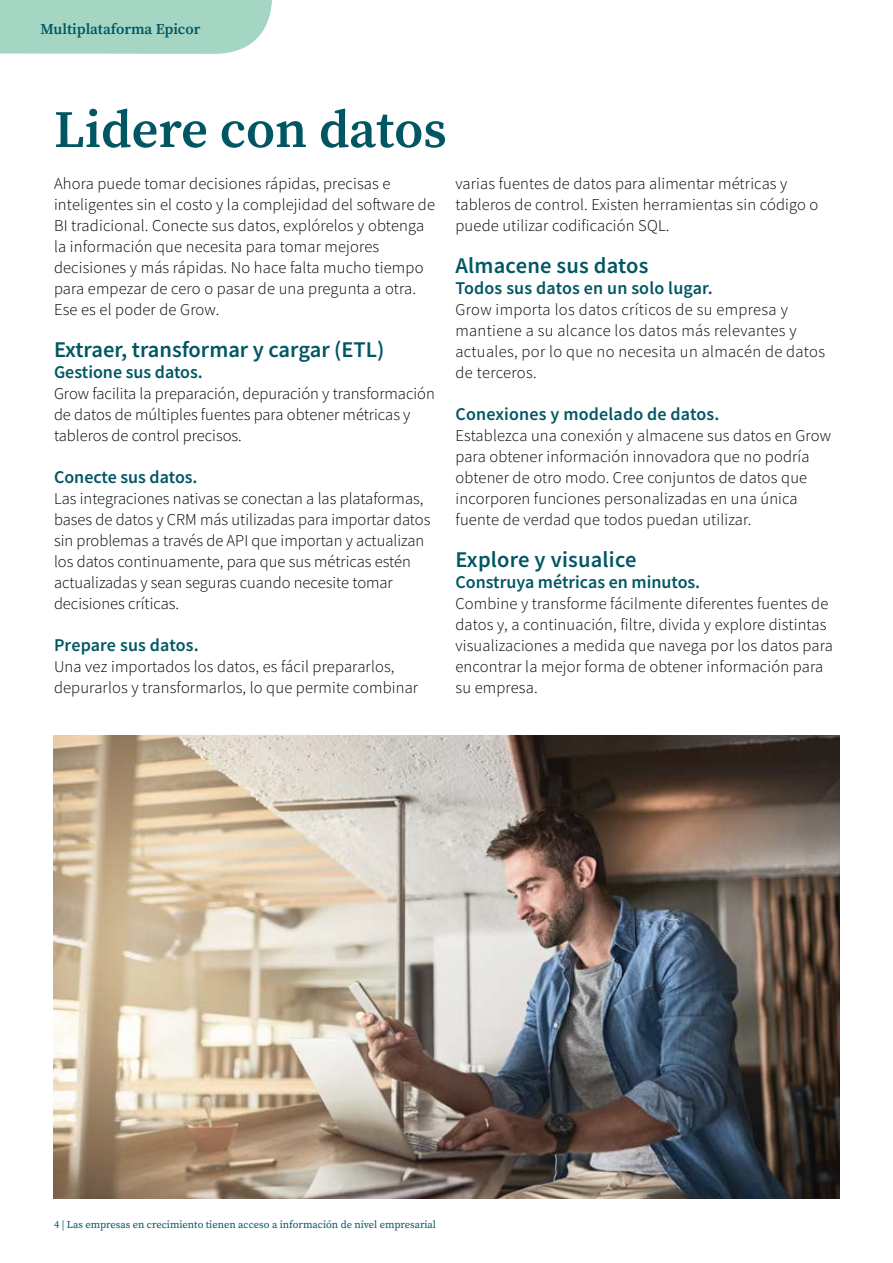
<style>
.page{position:relative;width:893px;height:1263px;background:#fff}
.page>*{position:absolute;margin:0;border:0;box-sizing:border-box;transform-origin:0 0}
.t1{font:600 52.5px "Source Serif Pro";color:#005763}
.H2-Body{font:600 22.5px "Source Sans Pro";color:#005763}
.H2-Body-2{font:600 18px "Source Sans Pro";color:#005763}
.H3-Body{font:600 18px "Source Sans Pro";letter-spacing:.01em;color:#005763}
.Body_Copy{font:300 16.5px/21px "Source Sans Pro";color:#000}
.H2-Body-3{font:300 16.5px/21px "Source Sans Pro";letter-spacing:.01em;color:#000}
.t2{font:600 15px "Source Serif Pro";color:#005763}
.t3{font:10.5px "Source Serif Pro";color:#005763}
</style>
<div class="page">
<div style="left:0;top:0;width:272px;height:54px;background:#a4d6c3"></div>
<img style="left:54px;top:735px;width:785px;height:463px">
<p class="t2" style="left:41px;top:19px;width:161px">Multiplataforma Epicor</p>
<h1 class="t1" style="left:54px;top:94px;width:394px">Lidere con datos</h1>
<p class="Body_Copy" style="left:54px;top:173px;width:383px">Ahora puede tomar decisiones rápidas, precisas e inteligentes sin el costo y la complejidad del software de BI tradicional. Conecte sus datos, explórelos y obtenga la información que necesita para tomar mejores decisiones y más rápidas. No hace falta mucho tiempo para empezar de cero o pasar de una pregunta a otra.<br>Ese es el poder de Grow.</p>
<p class="H2-Body" style="left:54px;top:335px;width:332px">Extraer, transformar y cargar (ETL)</p>
<p class="H2-Body-2" style="left:54px;top:360px;width:150px">Gestione sus datos.</p>
<p class="Body_Copy" style="left:54px;top:383px;width:382px">Grow facilita la preparación, depuración y transformación de datos de múltiples fuentes para obtener métricas y tableros de control precisos.</p>
<p class="H3-Body" style="left:54px;top:465px;width:145px">Conecte sus datos.</p>
<p class="Body_Copy" style="left:54px;top:488px;width:378px">Las integraciones nativas se conectan a las plataformas, bases de datos y CRM más utilizadas para importar datos sin problemas a través de API que importan y actualizan los datos continuamente, para que sus métricas estén actualizadas y sean seguras cuando necesite tomar decisiones críticas.</p>
<p class="H3-Body" style="left:54px;top:633px;width:146px">Prepare sus datos.</p>
<p class="Body_Copy" style="left:54px;top:656px;width:366px">Una vez importados los datos, es fácil prepararlos, depurarlos y transformarlos, lo que permite combinar</p>
<p class="Body_Copy" style="left:455px;top:173px;width:364px">varias fuentes de datos para alimentar métricas y tableros de control. Existen herramientas sin código o puede utilizar codificación SQL.</p>
<p class="H2-Body" style="left:455px;top:251px;width:194px">Almacene sus datos</p>
<p class="H2-Body-2" style="left:455px;top:276px;width:259px">Todos sus datos en un solo lugar.</p>
<p class="H2-Body-3" style="left:455px;top:299px;width:371px">Grow importa los datos críticos de su empresa y mantiene a su alcance los datos más relevantes y actuales, por lo que no necesita un almacén de datos de terceros.</p>
<p class="H3-Body" style="left:455px;top:402px;width:265px">Conexiones y modelado de datos.</p>
<p class="H2-Body-3" style="left:455px;top:425px;width:377px">Establezca una conexión y almacene sus datos en Grow para obtener información innovadora que no podría obtener de otro modo. Cree conjuntos de datos que incorporen funciones personalizadas en una única fuente de verdad que todos puedan utilizar.</p>
<p class="H2-Body" style="left:455px;top:545px;width:183px">Explore y visualice</p>
<p class="H2-Body-2" style="left:455px;top:570px;width:246px">Construya métricas en minutos.</p>
<p class="H2-Body-3" style="left:455px;top:593px;width:379px">Combine y transforme fácilmente diferentes fuentes de datos y, a continuación, filtre, divida y explore distintas visualizaciones a medida que navega por los datos para encontrar la mejor forma de obtener información para su empresa.</p>
<p class="t3" style="left:54px;top:1217px;width:384px">4 | Las empresas en crecimiento tienen acceso a información de nivel empresarial</p>
</div>
